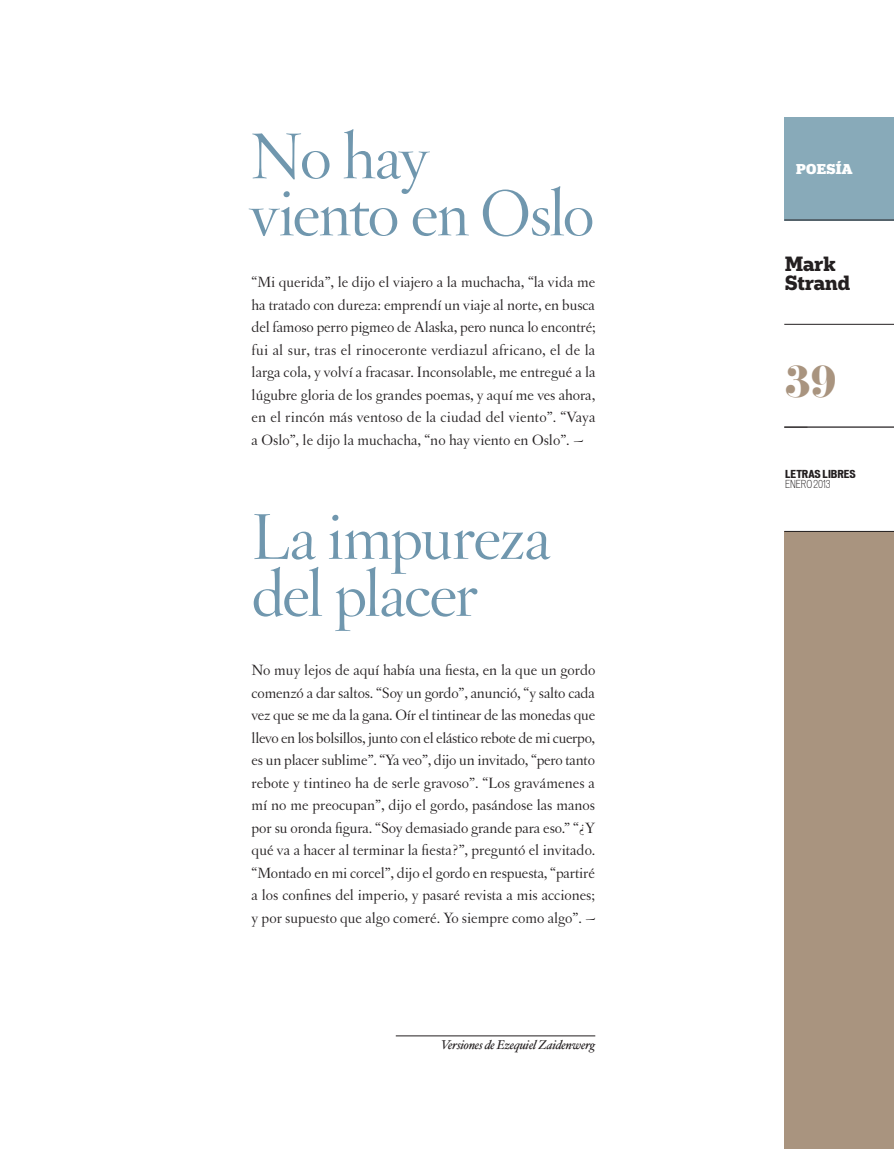
<style>
.page{position:relative;width:894px;height:1149px;background:#fff}
.page>*{position:absolute;margin:0;border:0;box-sizing:border-box;transform-origin:0 0}
.t1{font:300 63px/57px "Hoefler Titling";letter-spacing:-.025em;color:#7097ae}
.t2{font:39px "Eloquent JF";color:#a9947f}
.t3{font:700 19.5px/19.5px "Popular";color:#231f20}
.t4{font:15.75px/22.5px "Letras Oldstyle";color:#231f20;text-align:justify}
.t5{font:900 13.5px "Popular";letter-spacing:.02em;color:#fff}
.t6{font:italic 12.75px "Hoefler Txt";letter-spacing:-.02em;color:#231f20}
.t7{font:700 expanded 10.5px "Vonnes";color:#231f20}
.t8{font:300 condensed 10.5px "Vonnes";color:#231f20}
</style>
<div class="page">
<hr style="left:784px;top:324px;width:109px;height:1px;background:#231f20">
<div style="left:784px;top:117px;width:109px;height:103px;background:#88aab9"></div>
<div style="left:784px;top:531px;width:109px;height:617px;background:#a9947f"></div>
<hr style="left:784px;top:220px;width:109px;height:1px;background:#231f20">
<hr style="left:784px;top:531px;width:109px;height:1px;background:#231f20">
<hr style="left:784px;top:427px;width:109px;height:1px;background:#231f20">
<hr style="left:395px;top:1035px;width:200px;height:1px;background:#231f20">
<h1 class="t1" style="left:250px;top:123px;width:346px">No hay<br>viento en Oslo</h1>
<p class="t4" style="left:251px;top:271px;width:345px">“Mi querida”, le dijo el viajero a la muchacha, “la vida me ha tratado con dureza: emprendí un viaje al norte, en busca del famoso perro pigmeo de Alaska, pero nunca lo encontré; fui al sur, tras el rinoceronte verdiazul africano, el de la larga cola, y volví a fracasar. Inconsolable, me entregué a la lúgubre gloria de los grandes poemas, y aquí me ves ahora, en el rincón más ventoso de la ciudad del viento”. “Vaya a Oslo”, le dijo la muchacha, “no hay viento en Oslo”. ~</p>
<h1 class="t1" style="left:251px;top:504px;width:300px">La impureza del placer</h1>
<p class="t4" style="left:251px;top:658px;width:345px">No muy lejos de aquí había una fiesta, en la que un gordo comenzó a dar saltos. “Soy un gordo”, anunció, “y salto cada vez que se me da la gana. Oír el tintinear de las monedas que llevo en los bolsillos, junto con el elástico rebote de mi cuerpo, es un placer sublime”. “Ya veo”, dijo un invitado, “pero tanto rebote y tintineo ha de serle gravoso”. “Los gravámenes a mí no me preocupan”, dijo el gordo, pasándose las manos por su oronda figura. “Soy demasiado grande para eso.” “¿Y qué va a hacer al terminar la fiesta?”, preguntó el invitado. “Montado en mi corcel”, dijo el gordo en respuesta, “partiré a los confines del imperio, y pasaré revista a mis acciones; y por supuesto que algo comeré. Yo siempre como algo”. ~</p>
<p class="t6" style="left:440px;top:1036px;width:156px">Versiones de Ezequiel Zaidenwerg</p>
<p class="t5" style="left:796px;top:160px;width:58px">POESÍA</p>
<p class="t3" style="left:785px;top:253px;width:66px">Mark<br>Strand</p>
<h2 class="t2" style="left:785px;top:356px;width:52px">39</h2>
<p class="t7" style="left:785px;top:467px;width:72px">LETRAS LIBRES</p>
<p class="t8" style="left:785px;top:478px;width:47px">ENERO 2013</p>
</div>
